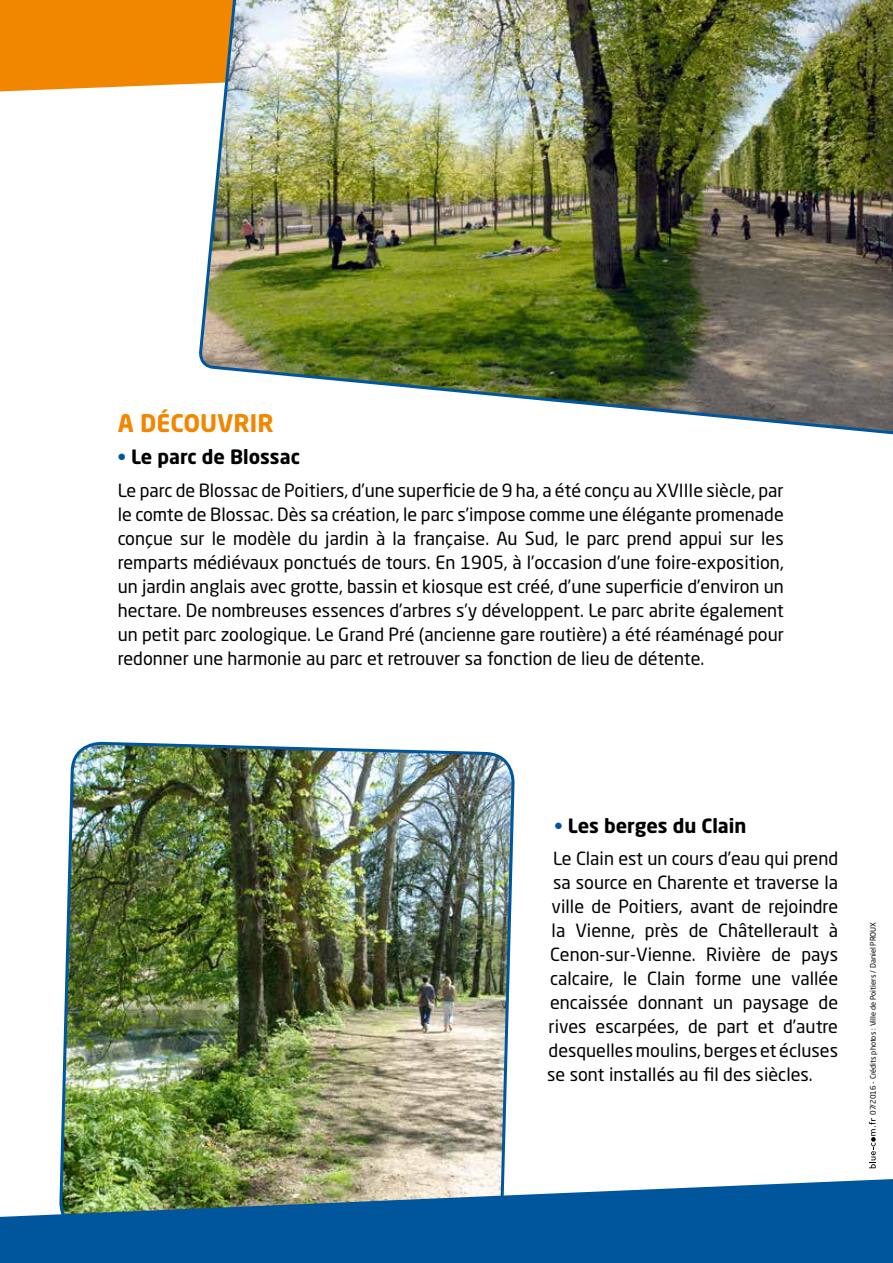
<style>
.page{position:relative;width:893px;height:1263px;background:#fff}
.page>*{position:absolute;margin:0;border:0;box-sizing:border-box;transform-origin:0 0}
.t1{font:700 24px "Neo Sans Std";color:#f18700}
.t2{font:700 19.5px "Neo Sans Std";color:#000}
.t3{font:18px/24px "Neo Sans Std";color:#000;text-align:justify}
.t4{font:7.5px "Neo Sans Std";color:#000}
.s1{color:#00569d}
</style>
<div class="page">
<img style="left:60px;top:741px;width:455px;height:438px">
<div style="left:0;top:0;width:197px;height:91px;background:#f18700"></div>
<svg style="left:869px;top:1118px;width:7px;height:50px"></svg>
<img style="left:197px;top:0;width:696px;height:435px">
<svg style="left:0;top:1179px;width:893px;height:84px;fill:#00569d"></svg>
<h1 class="t1" style="left:118px;top:407px;width:157px">A DÉCOUVRIR</h1>
<p class="t2" style="left:118px;top:445px;width:184px"><span class="s1">•</span> Le parc de Blossac</p>
<p class="t3" style="left:118px;top:478px;width:668px">Le parc de Blossac de Poitiers, d’une superficie de 9 ha, a été conçu au XVIIIe siècle, par le comte de Blossac. Dès sa création, le parc s’impose comme une élégante promenade conçue sur le modèle du jardin à la française. Au Sud, le parc prend appui sur les remparts médiévaux ponctués de tours. En 1905, à l’occasion d’une foire-exposition, un jardin anglais avec grotte, bassin et kiosque est créé, d’une superficie d’environ un hectare. De nombreuses essences d’arbres s’y développent. Le parc abrite également un petit parc zoologique. Le Grand Pré (ancienne gare routière) a été réaménagé pour redonner une harmonie au parc et retrouver sa fonction de lieu de détente.</p>
<p class="t2" style="left:555px;top:813px;width:193px"><span class="s1">•</span> Les berges du Clain</p>
<p class="t3" style="left:553px;top:846px;width:286px">Le Clain est un cours d’eau qui prend</p>
<p class="t3" style="left:553px;top:870px;width:287px">sa source en Charente et traverse la</p>
<p class="t3" style="left:552px;top:894px;width:288px">ville de Poitiers, avant de rejoindre</p>
<p class="t3" style="left:552px;top:918px;width:288px">la Vienne, près de Châtellerault à</p>
<p class="t3" style="left:550px;top:942px;width:290px">Cenon-sur-Vienne. Rivière de pays</p>
<p class="t3" style="left:550px;top:966px;width:289px">calcaire, le Clain forme une vallée</p>
<p class="t3" style="left:550px;top:990px;width:289px">encaissée donnant un paysage de</p>
<p class="t3" style="left:549px;top:1014px;width:291px">rives escarpées, de part et d’autre</p>
<p class="t3" style="left:549px;top:1038px;width:291px">desquelles moulins, berges et écluses</p>
<p class="t3" style="left:547px;top:1062px;width:267px">se sont installés au fil des siècles.</p>
<p class="t4" style="left:869px;top:1115px;width:195px;rotate:-90deg">07/2016 - Crédits photos : Ville de Poitiers / Daniel PROUX</p>
</div>
